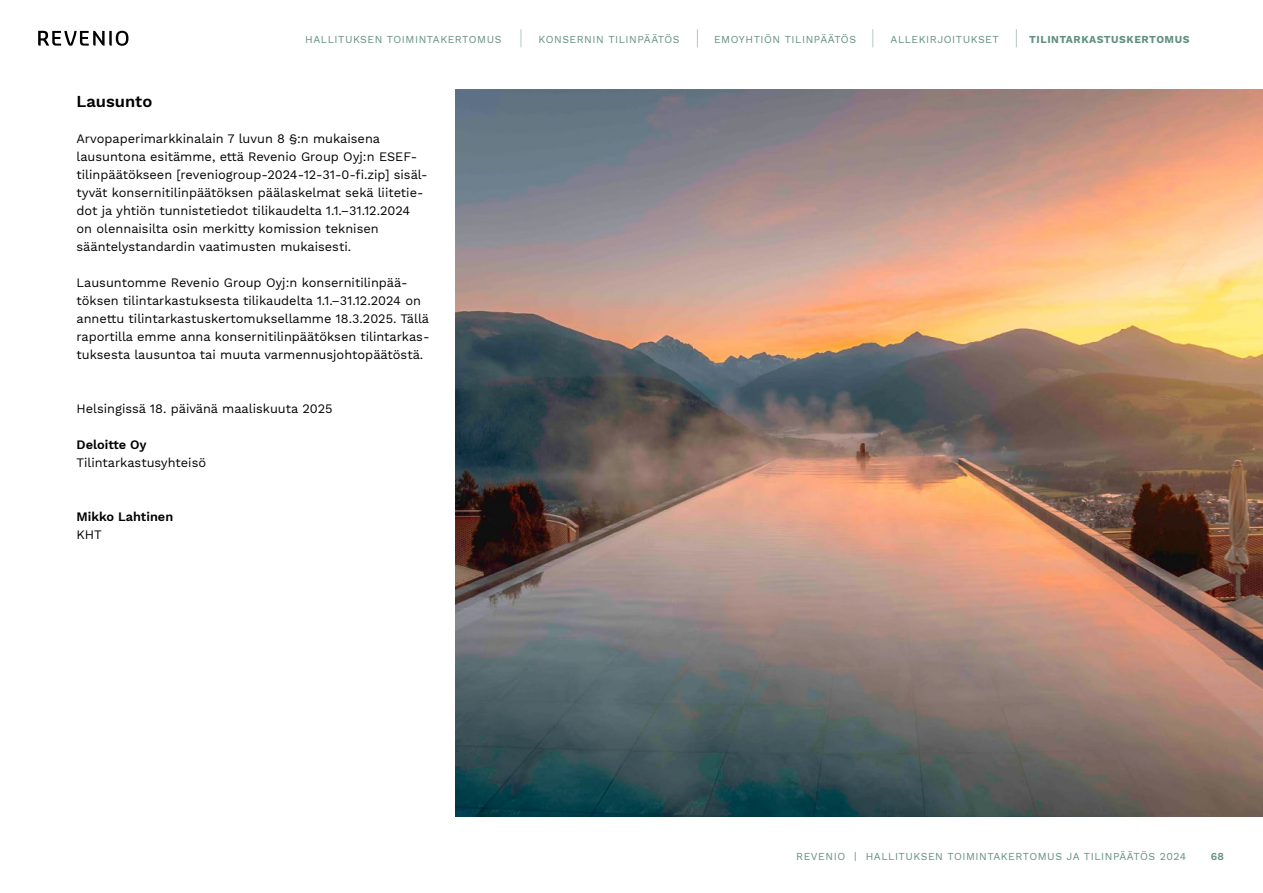
<style>
.page{position:relative;width:1263px;height:893px;background:#fff}
.page>*{position:absolute;margin:0;border:0;box-sizing:border-box;transform-origin:0 0}
.t1{font:600 16.5px "Work Sans";color:#000}
.t2{font:12.75px/18px "Work Sans";color:#000}
.t3{font:600 12.75px "Work Sans";color:#000}
.t4{font:10.5px "Work Sans";letter-spacing:.05em;color:#638f82}
.t5{font:700 10.5px "Work Sans";letter-spacing:.05em;color:#638f82}
.t6{font:600 10.5px "Work Sans";color:#638f82}
</style>
<div class="page">
<svg style="left:38px;top:31px;width:90px;height:15px"></svg>
<svg style="left:521px;top:29px;width:1px;height:18px"></svg>
<svg style="left:697px;top:29px;width:1px;height:18px"></svg>
<svg style="left:872px;top:29px;width:1px;height:18px"></svg>
<svg style="left:1016px;top:29px;width:1px;height:18px"></svg>
<img style="left:455px;top:89px;width:808px;height:727px">
<p class="t4" style="left:305px;top:33px;width:198px">HALLITUKSEN TOIMINTAKERTOMUS</p>
<p class="t4" style="left:539px;top:33px;width:143px">KONSERNIN TILINPÄÄTÖS</p>
<p class="t4" style="left:714px;top:33px;width:143px">EMOYHTIÖN TILINPÄÄTÖS</p>
<p class="t4" style="left:890px;top:33px;width:110px">ALLEKIRJOITUKSET</p>
<p class="t5" style="left:1029px;top:33px;width:162px">TILINTARKASTUSKERTOMUS</p>
<p class="t1" style="left:77px;top:92px;width:77px">Lausunto</p>
<p class="t2" style="left:77px;top:131px;width:353px">Arvopaperimarkkinalain 7 luvun 8 §:n mukaisena lausuntona esitämme, että Revenio Group Oyj:n ESEF&shy;tilinpäätökseen [reveniogroup-2024-12-31-0-fi.zip] sisäl&shy;tyvät konsernitilinpäätöksen päälaskelmat sekä liitetie&shy;dot ja yhtiön tunnistetiedot tilikaudelta 1.1.–31.12.2024 on olennaisilta osin merkitty komission teknisen sääntelystandardin vaatimusten mukaisesti.</p>
<p class="t2" style="left:77px;top:275px;width:354px">Lausuntomme Revenio Group Oyj:n konsernitilinpää&shy;töksen tilintarkastuksesta tilikaudelta 1.1.–31.12.2024 on annettu tilintarkastuskertomuksellamme 18.3.2025. Tällä raportilla emme anna konsernitilinpäätöksen tilintarkas&shy;tuksesta lausuntoa tai muuta varmennusjohtopäätöstä.</p>
<p class="t2" style="left:77px;top:401px;width:258px">Helsingissä 18. päivänä maaliskuuta 2025</p>
<p class="t3" style="left:77px;top:438px;width:72px">Deloitte Oy</p>
<p class="t2" style="left:77px;top:455px;width:131px">Tilintarkastusyhteisö</p>
<p class="t3" style="left:77px;top:510px;width:98px">Mikko Lahtinen</p>
<p class="t2" style="left:77px;top:527px;width:27px">KHT</p>
<p class="t4" style="left:796px;top:850px;width:392px">REVENIO | HALLITUKSEN TOIMINTAKERTOMUS JA TILINPÄÄTÖS 2024</p>
<p class="t6" style="left:1211px;top:850px;width:15px">68</p>
</div>
